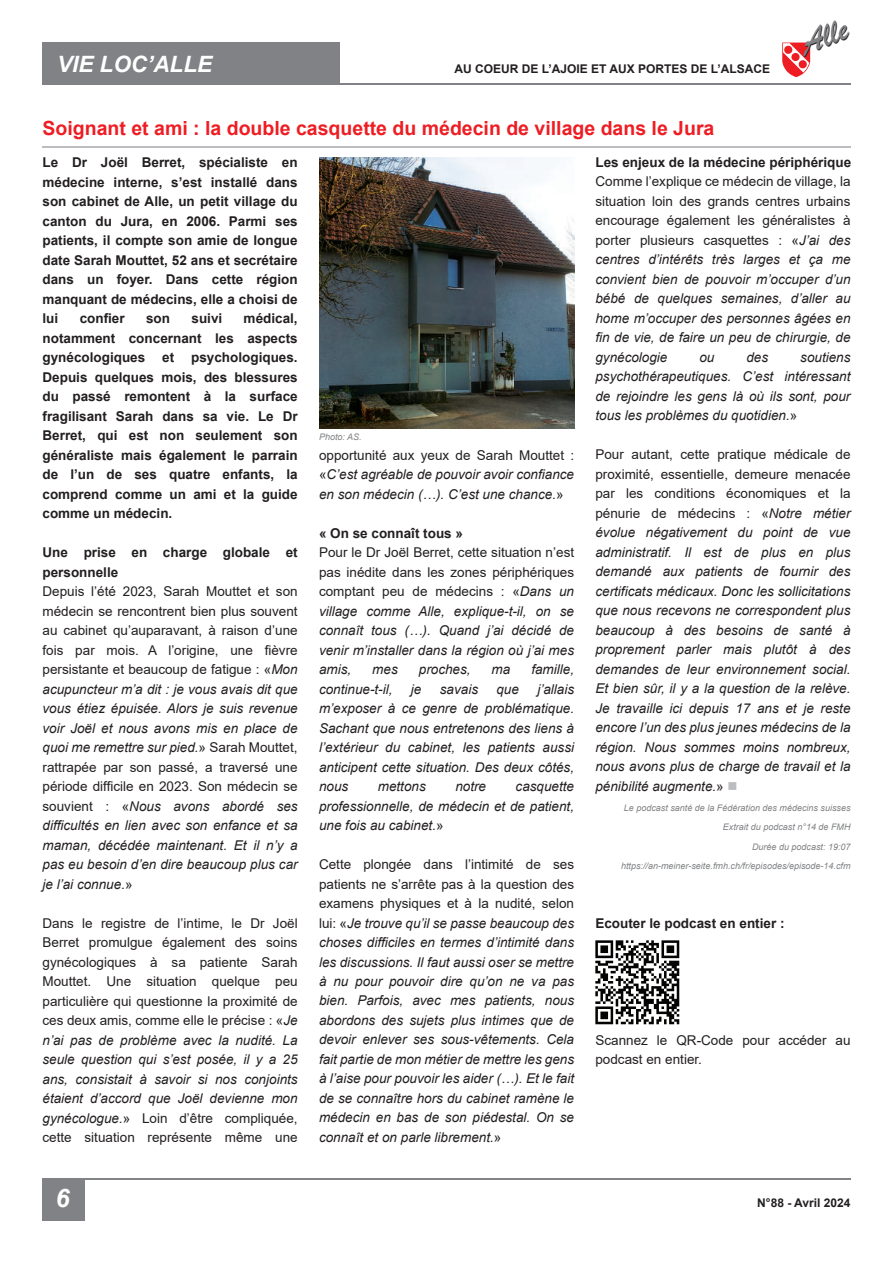
<style>
.page{position:relative;width:893px;height:1263px;background:#fff}
.page>*{position:absolute;margin:0;border:0;box-sizing:border-box;transform-origin:0 0}
.t1{font:34.65px "Brush Script";color:#231f20}
.t2{font:italic 700 25.5px "Arial";color:#fff}
.t3{font:italic 700 22.5px "Arial";color:#fff}
.t4{font:700 19.5px "Arial";color:#ee1d23}
.t5{font:italic 13.5px/19.5px "Arial";color:#231f20;text-align:justify}
.t6{font:13.5px/19.5px "Arial";color:#231f20;text-align:justify}
.t7{font:700 13.5px/19.5px "Arial";color:#231f20;text-align:justify}
.t8{font:700 12px "Arial";color:#231f20}
.t9{font:italic 9px/19.5px "Arial";color:#808285;text-align:right}
.s1{font-style:normal}
.s2{color:#bcbdc0}
.s3{font-style:italic}
</style>
<div class="page">
<img style="left:595px;top:940px;width:85px;height:85px">
<div style="left:43px;top:43px;width:297px;height:42px;background:#808285"></div>
<hr style="left:43px;top:84px;width:807px;height:1px;background:#808285">
<div style="left:43px;top:1178px;width:42px;height:42px;background:#808285"></div>
<hr style="left:43px;top:1178px;width:807px;height:1px;background:#808285">
<svg style="left:782px;top:43px;width:28px;height:34px"></svg>
<hr style="left:43px;top:146px;width:807px;height:2px;background:#bcbdc0">
<img style="left:319px;top:158px;width:255px;height:271px">
<h3 class="t3" style="left:57px;top:50px;width:157px">VIE LOC’ALLE</h3>
<p class="t8" style="left:454px;top:60px;width:317px">AU COEUR DE L’AJOIE ET AUX PORTES DE L’ALSACE</p>
<h1 class="t1" style="left:795px;top:25px;width:50px;rotate:-21deg">Alle</h1>
<h3 class="t4" style="left:43px;top:115px;width:673px">Soignant et ami : la double casquette du médecin de village dans le Jura</h3>
<p class="t7" style="left:43px;top:153px;width:257px">Le Dr Joël Berret, spécialiste en médecine interne, s’est installé dans son cabinet de Alle, un petit village du canton du Jura, en 2006. Parmi ses patients, il compte son amie de longue date Sarah Mouttet, 52 ans et secrétaire dans un foyer. Dans cette région manquant de médecins, elle a choisi de lui</p>
<p class="t7" style="left:595px;top:152px;width:257px">Les enjeux de la médecine périphérique</p>
<p class="t5" style="left:595px;top:172px;width:257px"><span class="s1">Comme l’explique ce médecin de village, la situation loin des grands centres urbains encourage également les généralistes à porter plusieurs casquettes : «</span>J’ai des centres d’intérêts très larges et ça me convient bien de pouvoir m’occuper d’un bébé de quelques semaines, d’aller au home m’occuper des personnes âgées en fin de vie, de faire un peu de chirurgie, de gynécologie</p>
<p class="t7" style="left:43px;top:309px;width:257px;text-indent:201px">médical, notamment concernant les aspects gynécologiques</p>
<p class="t7" style="left:80px;top:309px;width:47px">confier</p>
<p class="t7" style="left:146px;top:309px;width:26px">son</p>
<p class="t7" style="left:191px;top:309px;width:32px">suivi</p>
<p class="t5" style="left:595px;top:347px;width:257px;text-indent:205px">soutiens psychothérapeutiques. C’est intéressant de rejoindre les gens là où ils sont, pour tous les problèmes du quotidien.<span class="s1">»</span></p>
<p class="t5" style="left:595px;top:445px;width:257px"><span class="s1">Pour autant, cette pratique médicale de proximité, essentielle, demeure menacée par les conditions économiques et la pénurie de médecins : «</span>Notre métier évolue négativement du point de vue administratif. Il est de plus en plus demandé aux patients de fournir des certificats médicaux. Donc les sollicitations que nous recevons ne correspondent plus beaucoup à des besoins de santé à proprement parler mais plutôt à des demandes de leur environnement social.<br>Et bien sûr, il y a la question de la relève.<br>Je travaille ici depuis 17 ans et je reste encore l’un des plus jeunes médecins de la région. Nous sommes moins nombreux, nous avons plus de charge de travail et la pénibilité augmente.<span class="s1">»</span> <span class="s2">■</span></p>
<p class="t9" style="left:621px;top:798px;width:231px">Le podcast santé de la Fédération des médecins suisses Extrait du podcast n°14 de FMH<br>Durée du podcast: 19:07 https://an-meiner-seite.fmh.ch/fr/episodes/episode-14.cfm</p>
<p class="t5" style="left:699px;top:347px;width:17px">ou</p>
<p class="t5" style="left:746px;top:347px;width:23px">des</p>
<p class="t7" style="left:43px;top:348px;width:257px;text-indent:149px">psychologiques.<br>Depuis quelques mois, des blessures du passé remontent à la surface fragilisant Sarah dans sa vie. Le Dr Berret, qui est non seulement son généraliste mais également le parrain de l’un de ses quatre enfants, la comprend comme un ami et la guide comme un médecin.</p>
<p class="t7" style="left:43px;top:543px;width:257px">Une prise en charge globale et personnelle</p>
<p class="t6" style="left:43px;top:582px;width:257px">Depuis l’été 2023, Sarah Mouttet et son médecin se rencontrent bien plus souvent au cabinet qu’auparavant, à raison d’une fois par mois. A l’origine, une fièvre persistante et beaucoup de fatigue : «<span class="s3">Mon acupuncteur m’a dit : je vous avais dit que vous étiez épuisée. Alors je suis revenue voir Joël et nous avons mis en place de quoi me remettre sur pied.</span>» Sarah Mouttet, rattrapée par son passé, a traversé une période difficile en 2023. Son médecin se souvient : «<span class="s3">Nous avons abordé ses difficultés en lien avec son enfance et sa maman, décédée maintenant. Et il n’y a pas eu besoin d’en dire beaucoup plus car je l’ai connue.</span>»</p>
<p class="t6" style="left:43px;top:913px;width:257px">Dans le registre de l’intime, le Dr Joël Berret promulgue également des soins gynécologiques à sa patiente Sarah Mouttet. Une situation quelque peu particulière qui questionne la proximité de ces deux amis, comme elle le précise : «<span class="s3">Je n’ai pas de problème avec la nudité. La seule question qui s’est posée, il y a 25 ans, consistait à savoir si nos conjoints étaient d’accord que Joël devienne mon gynécologue.</span>» Loin d’être compliquée, cette situation représente même une</p>
<p class="t7" style="left:162px;top:348px;width:14px">et</p>
<p class="t9" style="left:319px;top:427px;width:44px">Photo: AS.</p>
<p class="t5" style="left:319px;top:445px;width:257px"><span class="s1">opportunité aux yeux de Sarah Mouttet : «</span>C’est agréable de pouvoir avoir confiance en son médecin (…). C’est une chance.<span class="s1">»</span></p>
<p class="t7" style="left:319px;top:523px;width:146px">« On se connaît tous »</p>
<p class="t5" style="left:319px;top:543px;width:257px"><span class="s1">Pour le Dr Joël Berret, cette situation n’est pas inédite dans les zones périphériques comptant peu de médecins : «</span>Dans un village comme Alle, explique-t-il, on se connaît tous (…). Quand j’ai décidé de venir m’installer dans la région où j’ai mes amis,</p>
<p class="t5" style="left:372px;top:660px;width:27px">mes</p>
<p class="t5" style="left:419px;top:660px;width:53px">proches,</p>
<p class="t5" style="left:492px;top:660px;width:20px">ma</p>
<p class="t5" style="left:531px;top:660px;width:44px">famille,</p>
<p class="t5" style="left:319px;top:679px;width:75px">continue-t-il,</p>
<p class="t5" style="left:411px;top:679px;width:12px">je</p>
<p class="t5" style="left:440px;top:679px;width:40px">savais</p>
<p class="t5" style="left:496px;top:679px;width:24px">que</p>
<p class="t5" style="left:319px;top:679px;width:257px;text-indent:218px">j’allais m’exposer à ce genre de problématique.<br>Sachant que nous entretenons des liens à l’extérieur du cabinet, les patients aussi anticipent cette situation. Des deux côtés, nous</p>
<p class="t5" style="left:319px;top:777px;width:257px;text-indent:197px">casquette professionnelle, de médecin et de patient, une fois au cabinet.<span class="s1">»</span></p>
<p class="t5" style="left:319px;top:855px;width:257px"><span class="s1">Cette plongée dans l’intimité de ses patients ne s’arrête pas à la question des examens physiques et à la nudité, selon lui: «</span>Je trouve qu’il se passe beaucoup des choses difficiles en termes d’intimité dans les discussions. Il faut aussi oser se mettre à nu pour pouvoir dire qu’on ne va pas bien. Parfois, avec mes patients, nous abordons des sujets plus intimes que de devoir enlever ses sous-vêtements. Cela fait partie de mon métier de mettre les gens à l’aise pour pouvoir les aider (…). Et le fait de se connaître hors du cabinet ramène le médecin en bas de son piédestal. On se connaît et on parle librement.<span class="s1">»</span></p>
<p class="t5" style="left:378px;top:777px;width:50px">mettons</p>
<p class="t5" style="left:455px;top:777px;width:32px">notre</p>
<p class="t7" style="left:595px;top:913px;width:191px">Ecouter le podcast en entier :</p>
<p class="t6" style="left:595px;top:1030px;width:257px">Scannez le QR-Code pour accéder au podcast en entier.</p>
<h2 class="t2" style="left:56px;top:1181px;width:16px">6</h2>
<p class="t8" style="left:757px;top:1194px;width:95px">N°88 - Avril 2024</p>
</div>
